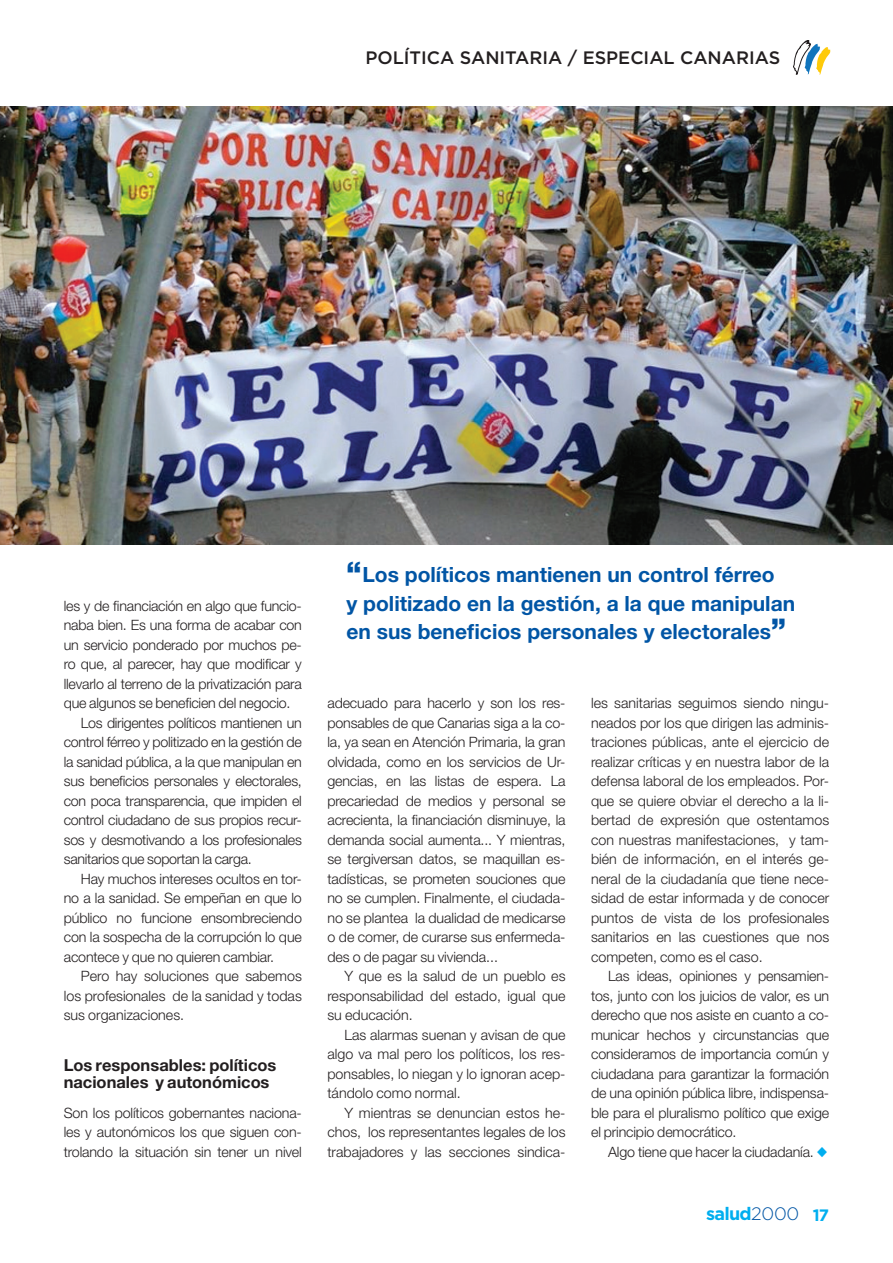
<style>
.page{position:relative;width:893px;height:1263px;background:#fff}
.page>*{position:absolute;margin:0;border:0;box-sizing:border-box;transform-origin:0 0}
._03_DESTACADO{font:700 21px/28.5px "Helvetica Neue LT Std";color:#0155a5}
.t1{font:500 18px "Gotham";color:#231f20}
.t2{font:700 18px "Gotham";letter-spacing:-.04em;color:#00aeef}
._03_ladillo_negro{font:700 16.5px/16.5px "Helvetica Neue LT Std";color:#231f20}
.t3{font:700 16.5px "Gotham";color:#00aeef}
._03_TEXTO_NORMAL_01{font:300 14.25px/19.5px "Helvetica Neue LT Std";letter-spacing:-.005em;color:#231f20;text-align:justify}
.s1{font-weight:900;font-size:28.5px}
.s2{color:#00aeef}
.s3{font-weight:300;color:#0155a5}
</style>
<div class="page">
<svg style="left:793px;top:40px;width:37px;height:35px"></svg>
<img style="left:0;top:106px;width:893px;height:439px">
<p class="t1" style="left:365px;top:47px;width:416px">POLÍTICA SANITARIA / ESPECIAL CANARIAS</p>
<p class="_03_TEXTO_NORMAL_01" style="left:64px;top:596px;width:240px">les y de financiación en algo que funcio&shy;naba bien. Es una forma de acabar con un servicio ponderado por muchos pe&shy;ro que, al parecer, hay que modificar y llevarlo al terreno de la privatización para que algunos se beneficien del negocio.</p>
<p class="_03_TEXTO_NORMAL_01" style="left:64px;top:713px;width:240px;text-indent:17px">Los dirigentes políticos mantienen un control férreo y politizado en la gestión de la sanidad pública, a la que manipulan en sus beneficios personales y electorales, con poca transparencia, que impiden el control ciudadano de sus propios recur&shy;sos y desmotivando a los profesionales sanitarios que soportan la carga.</p>
<p class="_03_TEXTO_NORMAL_01" style="left:64px;top:869px;width:240px;text-indent:17px">Hay muchos intereses ocultos en tor&shy;no a la sanidad. Se empeñan en que lo público no funcione ensombreciendo con la sospecha de la corrupción lo que acontece y que no quieren cambiar.</p>
<p class="_03_TEXTO_NORMAL_01" style="left:64px;top:966px;width:240px;text-indent:17px">Pero hay soluciones que sabemos los profesionales de la sanidad y todas sus organizaciones.</p>
<p class="_03_ladillo_negro" style="left:64px;top:1057px;width:214px">Los responsables: políticos nacionales y autonómicos</p>
<p class="_03_TEXTO_NORMAL_01" style="left:64px;top:1103px;width:240px">Son los políticos gobernantes naciona&shy;les y autonómicos los que siguen con&shy;trolando la situación sin tener un nivel</p>
<p class="_03_DESTACADO" style="left:347px;top:560px;width:450px"><span class="s1">“</span>Los políticos mantienen un control férreo<br>y politizado en la gestión, a la que manipulan en sus beneficios personales y electorales<span class="s1">”</span></p>
<p class="_03_TEXTO_NORMAL_01" style="left:327px;top:693px;width:240px">adecuado para hacerlo y son los res&shy;ponsables de que Canarias siga a la co&shy;la, ya sean en Atención Primaria, la gran olvidada, como en los servicios de Ur&shy;gencias, en las listas de espera. La precariedad de medios y personal se acrecienta, la financiación disminuye, la demanda social aumenta... Y mientras, se tergiversan datos, se maquillan es&shy;tadísticas, se prometen souciones que no se cumplen. Finalmente, el ciudada&shy;no se plantea la dualidad de medicarse o de comer, de curarse sus enfermeda&shy;des o de pagar su vivienda...</p>
<p class="_03_TEXTO_NORMAL_01" style="left:327px;top:966px;width:240px;text-indent:17px">Y que es la salud de un pueblo es responsabilidad del estado, igual que su educación.</p>
<p class="_03_TEXTO_NORMAL_01" style="left:327px;top:1025px;width:240px;text-indent:17px">Las alarmas suenan y avisan de que algo va mal pero los políticos, los res&shy;ponsables, lo niegan y lo ignoran acep&shy;tándolo como normal.</p>
<p class="_03_TEXTO_NORMAL_01" style="left:327px;top:1103px;width:240px;text-indent:17px">Y mientras se denuncian estos he&shy;chos, los representantes legales de los trabajadores y las secciones sindica-</p>
<p class="_03_TEXTO_NORMAL_01" style="left:591px;top:693px;width:240px">les sanitarias seguimos siendo ningu&shy;neados por los que dirigen las adminis&shy;traciones públicas, ante el ejercicio de realizar críticas y en nuestra labor de la defensa laboral de los empleados. Por&shy;que se quiere obviar el derecho a la li&shy;bertad de expresión que ostentamos con nuestras manifestaciones, y tam&shy;bién de información, en el interés ge&shy;neral de la ciudadanía que tiene nece&shy;sidad de estar informada y de conocer puntos de vista de los profesionales sanitarios en las cuestiones que nos competen, como es el caso.</p>
<p class="_03_TEXTO_NORMAL_01" style="left:591px;top:966px;width:240px;text-indent:17px">Las ideas, opiniones y pensamien&shy;tos, junto con los juicios de valor, es un derecho que nos asiste en cuanto a co&shy;municar hechos y circunstancias que consideramos de importancia común y ciudadana para garantizar la formación de una opinión pública libre, indispensa&shy;ble para el pluralismo político que exige el principio democrático.</p>
<p class="_03_TEXTO_NORMAL_01" style="left:608px;top:1142px;width:221px">Algo tiene que hacer la ciudadanía. <span class="s2">◆</span></p>
<p class="t2" style="left:706px;top:1203px;width:95px">salud<span class="s3">2000</span></p>
<p class="t3" style="left:813px;top:1205px;width:18px">17</p>
</div>
